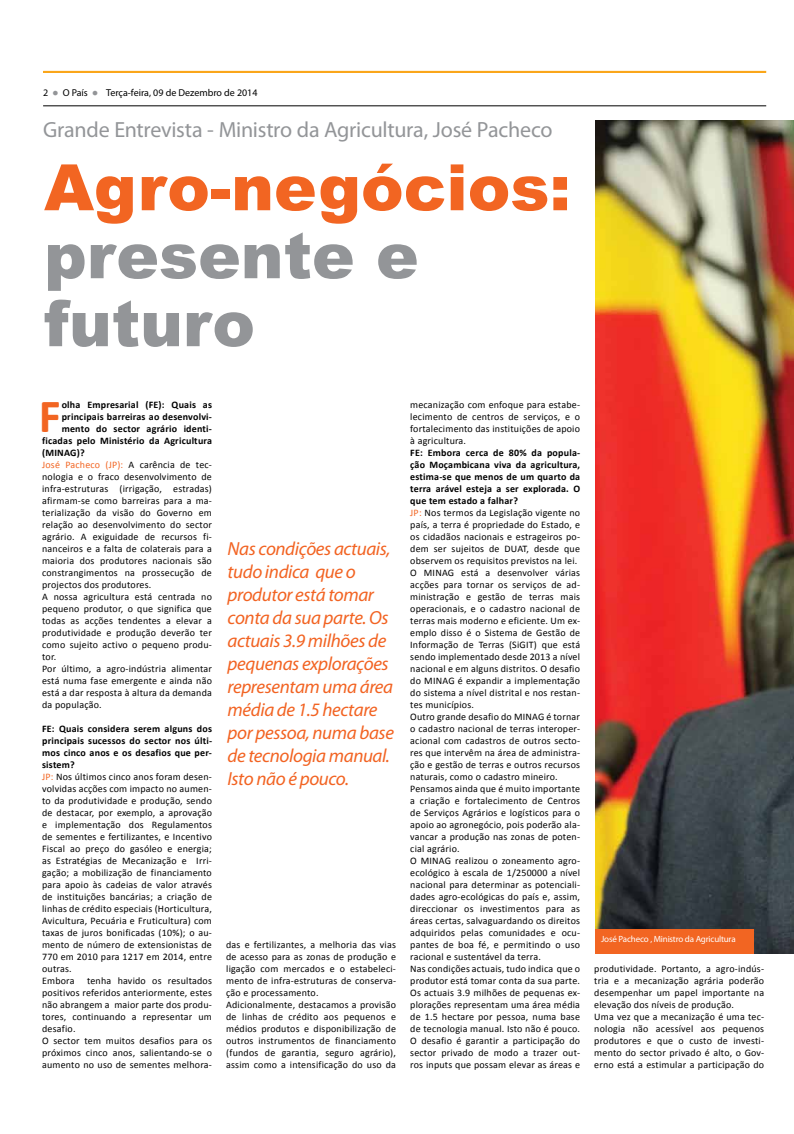
<style>
.page{position:relative;width:794px;height:1134px;background:#fff}
.page>*{position:absolute;margin:0;border:0;box-sizing:border-box;transform-origin:0 0}
.t1{font:900 64px/68px "Arial";color:#939598}
.t2{font:900 64px "Arial";color:#f26522}
.t3{font:700 47.8px "Calibri";color:#f26522}
.t4{font:22px "Myriad Pro";letter-spacing:-.015em;color:#939598}
.t5{font:italic 19px/23px "Myriad Pro";letter-spacing:-.02em;color:#f26322}
.t6{font:10px/12px "Calibri";letter-spacing:.02em;color:#000}
.t7{font:700 10px "Calibri";letter-spacing:.02em;color:#000}
.t8{font:10px "Myriad Pro";color:#000}
.t9{font:10px "Calibri";letter-spacing:.02em;color:#f26522}
.t10{font:9px "Myriad Pro";letter-spacing:-.02em;color:#fff}
.s1{color:#939598}
.s2{color:#000}
.s3{font-weight:700}
.s4{color:#f26522}
</style>
<div class="page">
<hr style="left:43px;top:106px;width:723px;height:1px;background:#000">
<div style="left:43px;top:71px;width:723px;height:2px;border:1px solid #faa61a"></div>
<img style="left:595px;top:120px;width:199px;height:834px">
<div style="left:595px;top:930px;width:159px;height:24px;background:#f26522"></div>
<p class="t8" style="left:43px;top:86px;width:216px">2 <span class="s1">●</span> O País <span class="s1">●</span> Terça-feira, 09 de Dezembro de 2014</p>
<h3 class="t4" style="left:43px;top:116px;width:511px">Grande Entrevista - Ministro da Agricultura, José Pacheco</h3>
<h1 class="t2" style="left:44px;top:141px;width:528px">Agro-negócios:</h1>
<h1 class="t1" style="left:44px;top:219px;width:376px">presente e futuro</h1>
<h2 class="t3" style="left:39px;top:386px;width:23px">F</h2>
<p class="t7" style="left:62px;top:398px;width:152px">olha Empresarial (FE): Quais as</p>
<p class="t7" style="left:62px;top:410px;width:152px">principais barreiras ao desenvolvi-</p>
<p class="t7" style="left:62px;top:422px;width:152px">mento do sector agrário identi-</p>
<p class="t7" style="left:42px;top:434px;width:171px">ficadas pelo Ministério da Agricultura</p>
<p class="t7" style="left:42px;top:446px;width:44px">(MINAG)?</p>
<p class="t9" style="left:42px;top:458px;width:171px">José Pacheco (JP): <span class="s2">A carência de tec-</span></p>
<p class="t6" style="left:42px;top:471px;width:171px">nologia e o fraco desenvolvimento de</p>
<p class="t6" style="left:42px;top:483px;width:171px">infra-estruturas (irrigação, estradas)</p>
<p class="t6" style="left:42px;top:495px;width:171px">afirmam-se como barreiras para a ma-</p>
<p class="t6" style="left:42px;top:507px;width:171px">terialização da visão do Governo em</p>
<p class="t6" style="left:42px;top:519px;width:171px">relação ao desenvolvimento do sector</p>
<p class="t6" style="left:42px;top:531px;width:171px">agrário. A exiguidade de recursos fi-</p>
<p class="t6" style="left:42px;top:543px;width:171px">nanceiros e a falta de colaterais para a</p>
<p class="t6" style="left:42px;top:555px;width:171px">maioria dos produtores nacionais são</p>
<p class="t6" style="left:42px;top:567px;width:171px">constrangimentos na prossecução de</p>
<p class="t6" style="left:42px;top:579px;width:111px">projectos dos produtores.</p>
<p class="t6" style="left:42px;top:591px;width:171px">A nossa agricultura está centrada no</p>
<p class="t6" style="left:42px;top:603px;width:171px">pequeno produtor, o que significa que</p>
<p class="t6" style="left:42px;top:615px;width:171px">todas as acções tendentes a elevar a</p>
<p class="t6" style="left:42px;top:627px;width:171px">produtividade e produção deverão ter</p>
<p class="t6" style="left:42px;top:639px;width:171px">como sujeito activo o pequeno produ-</p>
<p class="t6" style="left:42px;top:651px;width:16px">tor.</p>
<p class="t6" style="left:42px;top:663px;width:171px">Por último, a agro-indústria alimentar</p>
<p class="t6" style="left:42px;top:675px;width:171px">está numa fase emergente e ainda não</p>
<p class="t6" style="left:42px;top:687px;width:171px">está a dar resposta à altura da demanda</p>
<p class="t6" style="left:42px;top:699px;width:61px">da população.</p>
<p class="t6" style="left:42px;top:723px;width:171px"><span class="s3">FE: Quais considera serem alguns dos principais sucessos do sector nos últi&shy;mos cinco anos e os desafios que per&shy;sistem?<br></span><span class="s4">JP:</span> Nos últimos cinco anos foram desen&shy;volvidas acções com impacto no aumen&shy;to da produtividade e produção, sendo de destacar, por exemplo, a aprovação e implementação dos Regulamentos de sementes e fertilizantes, e Incentivo Fiscal ao preço do gasóleo e energia; as Estratégias de Mecanização e Irri&shy;gação; a mobilização de financiamento para apoio às cadeias de valor através de instituições bancárias; a criação de linhas de crédito especiais (Horticultura, Avicultura, Pecuária e Fruticultura) com taxas de juros bonificadas (10%); o au&shy;mento de número de extensionistas de 770 em 2010 para 1217 em 2014, entre outras.<br>Embora tenha havido os resultados positivos referidos anteriormente, estes não abrangem a maior parte dos produ&shy;tores, continuando a representar um desafio.<br>O sector tem muitos desafios para os próximos cinco anos, salientando-se o aumento no uso de sementes melhora-</p>
<h3 class="t5" style="left:227px;top:537px;width:168px">Nas condições actuais, tudo indica que o produtor está tomar conta da sua parte. Os actuais 3.9 milhões de pequenas explorações representam uma área média de 1.5 hectare por pessoa, numa base de tecnologia manual.<br>Isto não é pouco.</h3>
<p class="t6" style="left:226px;top:939px;width:171px">das e fertilizantes, a melhoria das vias de acesso para as zonas de produção e ligação com mercados e o estabeleci&shy;mento de infra-estruturas de conserva&shy;ção e processamento.<br>Adicionalmente, destacamos a provisão de linhas de crédito aos pequenos e médios produtos e disponibilização de outros instrumentos de financiamento (fundos de garantia, seguro agrário), assim como a intensificação do uso da</p>
<p class="t6" style="left:410px;top:399px;width:171px;text-align:justify">mecanização com enfoque para estabe&shy;lecimento de centros de serviços, e o fortalecimento das instituições de apoio à agricultura.</p>
<p class="t6" style="left:410px;top:447px;width:171px"><span class="s3">FE: Embora cerca de 80% da popula&shy;ção Moçambicana viva da agricultura, estima-se que menos de um quarto da terra arável esteja a ser explorada. O que tem estado a falhar?<br></span><span class="s4">JP:</span> Nos termos da Legislação vigente no país, a terra é propriedade do Estado, e os cidadãos nacionais e estrageiros po&shy;dem ser sujeitos de DUAT, desde que observem os requisitos previstos na lei.<br>O MINAG está a desenvolver várias acções para tornar os serviços de ad&shy;ministração e gestão de terras mais operacionais, e o cadastro nacional de terras mais moderno e eficiente. Um ex&shy;emplo disso é o Sistema de Gestão de Informação de Terras (SiGIT) que está sendo implementado desde 2013 a nível nacional e em alguns distritos. O desafio do MINAG é expandir a implementação do sistema a nível distrital e nos restan&shy;tes municípios.<br>Outro grande desafio do MINAG é tornar o cadastro nacional de terras interoper&shy;acional com cadastros de outros secto&shy;res que intervêm na área de administra&shy;ção e gestão de terras e outros recursos naturais, como o cadastro mineiro.<br>Pensamos ainda que é muito importante a criação e fortalecimento de Centros de Serviços Agrários e logísticos para o apoio ao agronegócio, pois poderão ala&shy;vancar a produção nas zonas de poten&shy;cial agrário.<br>O MINAG realizou o zoneamento agro&shy;ecológico à escala de 1/250000 a nível nacional para determinar as potenciali&shy;dades agro-ecológicas do país e, assim, direccionar os investimentos para as áreas certas, salvaguardando os direitos adquiridos pelas comunidades e ocu&shy;pantes de boa fé, e permitindo o uso racional e sustentável da terra.<br>Nas condições actuais, tudo indica que o produtor está tomar conta da sua parte.<br>Os actuais 3.9 milhões de pequenas ex&shy;plorações representam uma área média de 1.5 hectare por pessoa, numa base de tecnologia manual. Isto não é pouco.<br>O desafio é garantir a participação do sector privado de modo a trazer out&shy;ros inputs que possam elevar as áreas e</p>
<p class="t10" style="left:601px;top:934px;width:136px">José Pacheco , Ministro da Agricultura</p>
<p class="t6" style="left:594px;top:963px;width:171px">produtividade. Portanto, a agro-indús&shy;tria e a mecanização agrária poderão desempenhar um papel importante na elevação dos níveis de produção.<br>Uma vez que a mecanização é uma tec&shy;nologia não acessível aos pequenos produtores e que o custo de investi&shy;mento do sector privado é alto, o Gov&shy;erno está a estimular a participação do</p>
</div>
